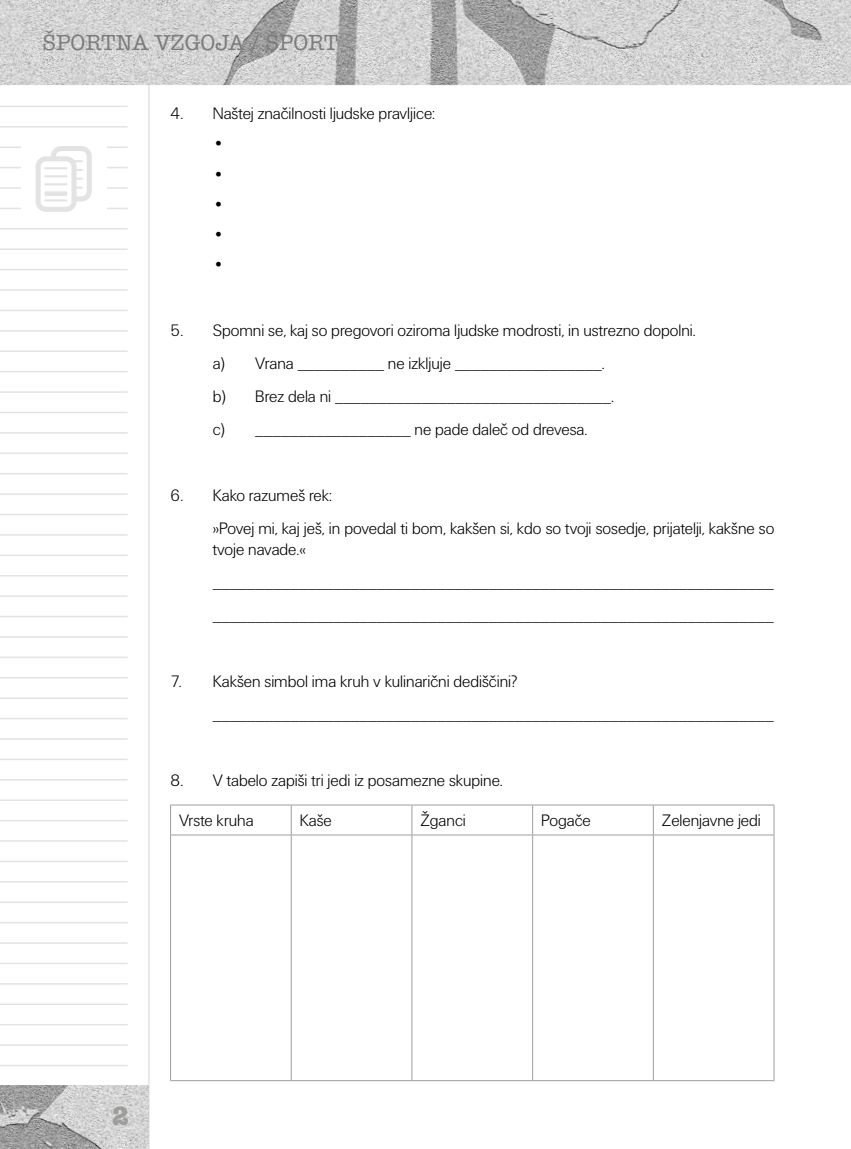
<style>
.page{position:relative;width:851px;height:1149px;background:#fff}
.page>*{position:absolute;margin:0;border:0;box-sizing:border-box;transform-origin:0 0}
.t1{font:700 27px "American Typ Itc DEE";color:#9d9d9c}
.t2{font:500 22.5px "American Typ Itc DEE";color:#7c7b7b}
.t3{font:17.25px/33px "Unitus DEE Ligh";color:#000}
</style>
<div class="page">
<svg style="left:0;top:85px;width:150px;height:1063px"></svg>
<img style="left:0;top:1084px;width:149px;height:64px">
<hr style="left:0;top:106px;width:128px;height:1px;background:#e3e3e3">
<hr style="left:0;top:126px;width:128px;height:1px;background:#e3e3e3">
<hr style="left:0;top:146px;width:128px;height:2px;background:#e3e3e3">
<hr style="left:0;top:167px;width:128px;height:1px;background:#e3e3e3">
<hr style="left:0;top:187px;width:128px;height:2px;background:#e3e3e3">
<hr style="left:0;top:207px;width:128px;height:2px;background:#e3e3e3">
<hr style="left:0;top:228px;width:128px;height:1px;background:#e3e3e3">
<hr style="left:0;top:248px;width:128px;height:2px;background:#e3e3e3">
<hr style="left:0;top:269px;width:128px;height:1px;background:#e3e3e3">
<hr style="left:0;top:289px;width:128px;height:2px;background:#e3e3e3">
<hr style="left:0;top:309px;width:128px;height:2px;background:#e3e3e3">
<hr style="left:0;top:330px;width:128px;height:1px;background:#e3e3e3">
<hr style="left:0;top:350px;width:128px;height:2px;background:#e3e3e3">
<hr style="left:0;top:371px;width:128px;height:1px;background:#e3e3e3">
<hr style="left:0;top:391px;width:128px;height:2px;background:#e3e3e3">
<hr style="left:0;top:411px;width:128px;height:2px;background:#e3e3e3">
<hr style="left:0;top:432px;width:128px;height:1px;background:#e3e3e3">
<hr style="left:0;top:452px;width:128px;height:2px;background:#e3e3e3">
<hr style="left:0;top:473px;width:128px;height:1px;background:#e3e3e3">
<hr style="left:0;top:493px;width:128px;height:1px;background:#e3e3e3">
<hr style="left:0;top:513px;width:128px;height:2px;background:#e3e3e3">
<hr style="left:0;top:534px;width:128px;height:1px;background:#e3e3e3">
<hr style="left:0;top:554px;width:128px;height:2px;background:#e3e3e3">
<hr style="left:0;top:575px;width:128px;height:1px;background:#e3e3e3">
<hr style="left:0;top:595px;width:128px;height:1px;background:#e3e3e3">
<hr style="left:0;top:615px;width:128px;height:2px;background:#e3e3e3">
<hr style="left:0;top:636px;width:128px;height:1px;background:#e3e3e3">
<hr style="left:0;top:656px;width:128px;height:2px;background:#e3e3e3">
<hr style="left:0;top:676px;width:128px;height:2px;background:#e3e3e3">
<hr style="left:0;top:697px;width:128px;height:1px;background:#e3e3e3">
<hr style="left:0;top:717px;width:128px;height:2px;background:#e3e3e3">
<hr style="left:0;top:738px;width:128px;height:1px;background:#e3e3e3">
<hr style="left:0;top:758px;width:128px;height:2px;background:#e3e3e3">
<hr style="left:0;top:778px;width:128px;height:2px;background:#e3e3e3">
<hr style="left:0;top:799px;width:128px;height:1px;background:#e3e3e3">
<hr style="left:0;top:819px;width:128px;height:2px;background:#e3e3e3">
<hr style="left:0;top:840px;width:128px;height:1px;background:#e3e3e3">
<hr style="left:0;top:860px;width:128px;height:1px;background:#e3e3e3">
<hr style="left:0;top:880px;width:128px;height:2px;background:#e3e3e3">
<hr style="left:0;top:901px;width:128px;height:1px;background:#e3e3e3">
<hr style="left:0;top:921px;width:128px;height:2px;background:#e3e3e3">
<hr style="left:0;top:942px;width:128px;height:1px;background:#e3e3e3">
<hr style="left:0;top:962px;width:128px;height:1px;background:#e3e3e3">
<hr style="left:0;top:982px;width:128px;height:2px;background:#e3e3e3">
<hr style="left:0;top:1003px;width:128px;height:1px;background:#e3e3e3">
<hr style="left:0;top:1023px;width:128px;height:2px;background:#e3e3e3">
<hr style="left:0;top:1043px;width:128px;height:2px;background:#e3e3e3">
<hr style="left:0;top:1064px;width:128px;height:1px;background:#e3e3e3">
<img style="left:0;top:0;width:850px;height:85px">
<div style="left:21px;top:134px;width:85px;height:80px;background:#fff"></div>
<svg style="left:36px;top:146px;width:56px;height:66px"></svg>
<hr style="left:44px;top:199px;width:23px;height:2px;background:#e3e3e3">
<svg style="left:291px;top:805px;width:1px;height:29px"></svg>
<svg style="left:411px;top:805px;width:1px;height:29px"></svg>
<svg style="left:532px;top:805px;width:1px;height:29px"></svg>
<svg style="left:653px;top:805px;width:1px;height:29px"></svg>
<hr style="left:170px;top:834px;width:121px;height:1px;background:#9d9d9c">
<hr style="left:291px;top:834px;width:121px;height:1px;background:#9d9d9c">
<hr style="left:291px;top:835px;width:1px;height:244px;background:#9d9d9c">
<hr style="left:412px;top:834px;width:120px;height:1px;background:#9d9d9c">
<hr style="left:411px;top:835px;width:1px;height:244px;background:#9d9d9c">
<hr style="left:532px;top:834px;width:121px;height:1px;background:#9d9d9c">
<hr style="left:532px;top:835px;width:1px;height:244px;background:#9d9d9c">
<hr style="left:653px;top:834px;width:121px;height:1px;background:#9d9d9c">
<hr style="left:653px;top:835px;width:1px;height:244px;background:#9d9d9c">
<hr style="left:170px;top:804px;width:121px;height:1px;background:#9d9d9c">
<svg style="left:170px;top:805px;width:1px;height:29px"></svg>
<hr style="left:291px;top:804px;width:121px;height:1px;background:#9d9d9c">
<hr style="left:412px;top:804px;width:120px;height:1px;background:#9d9d9c">
<hr style="left:532px;top:804px;width:121px;height:1px;background:#9d9d9c">
<hr style="left:653px;top:804px;width:121px;height:1px;background:#9d9d9c">
<svg style="left:773px;top:805px;width:1px;height:29px"></svg>
<hr style="left:170px;top:835px;width:1px;height:244px;background:#9d9d9c">
<hr style="left:773px;top:835px;width:1px;height:244px;background:#9d9d9c">
<hr style="left:170px;top:1079px;width:121px;height:1px;background:#9d9d9c">
<hr style="left:291px;top:1079px;width:121px;height:1px;background:#9d9d9c">
<hr style="left:412px;top:1079px;width:120px;height:1px;background:#9d9d9c">
<hr style="left:532px;top:1079px;width:121px;height:1px;background:#9d9d9c">
<hr style="left:653px;top:1079px;width:121px;height:1px;background:#9d9d9c">
<h2 class="t2" style="left:43px;top:30px;width:297px">ŠPORTNA VZGOJA / ŠPORT</h2>
<p class="t3" style="left:213px;top:99px;width:224px;line-height:30.2px;text-indent:-43px">4. Naštej značilnosti ljudske pravljice: •<br>•<br>•<br>•<br>•</p>
<p class="t3" style="left:213px;top:314px;width:484px;text-indent:-43px">5. Spomni se, kaj so pregovori oziroma ljudske modrosti, in ustrezno dopolni. a) Vrana __________ ne izkljuje _________________.<br>b) Brez dela ni ________________________________.<br>c) __________________ ne pade daleč od drevesa.</p>
<p class="t3" style="left:213px;top:479px;width:563px;text-indent:-43px">6. Kako razumeš rek:<br>»Povej mi, kaj ješ, in povedal ti bom, kakšen si, kdo so tvoji sosedje, prijatelji, kakšne so</p>
<p class="t3" style="left:213px;top:532px;width:562px">tvoje navade.« _________________________________________________________________ _________________________________________________________________</p>
<p class="t3" style="left:213px;top:664px;width:562px;text-indent:-43px">7. Kakšen simbol ima kruh v kulinarični dediščini? _________________________________________________________________</p>
<p class="t3" style="left:170px;top:763px;width:334px">8. V tabelo zapiši tri jedi iz posamezne skupine.</p>
<p class="t3" style="left:179px;top:804px;width:76px">Vrste kruha</p>
<p class="t3" style="left:300px;top:804px;width:33px">Kaše</p>
<p class="t3" style="left:420px;top:804px;width:47px">Žganci</p>
<p class="t3" style="left:541px;top:804px;width:51px">Pogače</p>
<p class="t3" style="left:661px;top:804px;width:100px">Zelenjavne jedi</p>
<h1 class="t1" style="left:112px;top:1099px;width:18px">2</h1>
</div>
